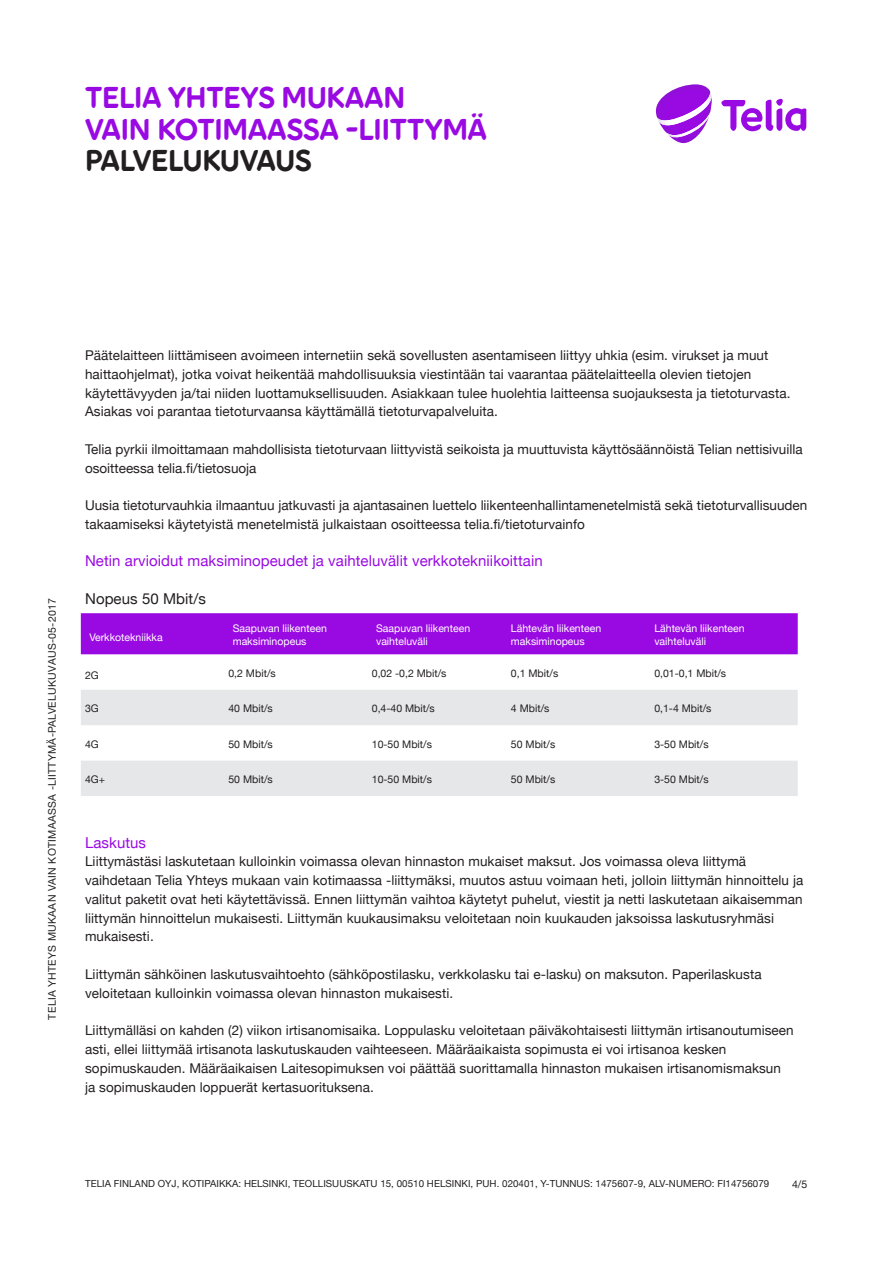
<style>
.page{position:relative;width:893px;height:1263px;background:#fff}
.page>*{position:absolute;margin:0;border:0;box-sizing:border-box;transform-origin:0 0}
.t1{font:30px/31.5px "Pebble";letter-spacing:-.005em;color:#990ae3}
.t2{font:30px "Pebble";letter-spacing:-.005em;color:#231f20}
.t3{font:15px "Helvetica Neue";letter-spacing:.005em;color:#990ae3}
.t4{font:15px "Helvetica Neue";letter-spacing:.005em;color:#231f20}
.t5{font:13.5px/18.8px "Helvetica Neue";letter-spacing:.005em;color:#231f20}
.t6{font:10.5px "Helvetica Neue";color:#231f20}
.t7{font:10.5px/12.6px "Helvetica Neue";color:#fff}
.t8{font:10.5px "Helvetica Neue";letter-spacing:.03em;color:#231f20}
.t9{font:9.75px "Helvetica Neue";letter-spacing:.005em;color:#231f20}
</style>
<div class="page">
<svg style="left:721px;top:99px;width:85px;height:32px"></svg>
<svg style="left:656px;top:84px;width:56px;height:59px"></svg>
<div style="left:81px;top:613px;width:717px;height:41px;background:#990ae3"></div>
<svg style="left:81px;top:690px;width:717px;height:106px;fill:#e6e7e9"></svg>
<h1 class="t1" style="left:85px;top:82px;width:403px">TELIA YHTEYS MUKAAN<br>VAIN KOTIMAASSA -LIITTYMÄ</h1>
<h1 class="t2" style="left:85px;top:142px;width:228px">PALVELUKUVAUS</h1>
<p class="t8" style="left:44px;top:1019px;width:423px;rotate:-90deg">TELIA YHTEYS MUKAAN VAIN KOTIMAASSA -LIITTYMÄ-PALVELUKUVAUS-05-2017</p>
<p class="t5" style="left:85px;top:347px;width:707px">Päätelaitteen liittämiseen avoimeen internetiin sekä sovellusten asentamiseen liittyy uhkia (esim. virukset ja muut haittaohjelmat), jotka voivat heikentää mahdollisuuksia viestintään tai vaarantaa päätelaitteella olevien tietojen käytettävyyden ja/tai niiden luottamuksellisuuden. Asiakkaan tulee huolehtia laitteensa suojauksesta ja tietoturvasta.<br>Asiakas voi parantaa tietoturvaansa käyttämällä tietoturvapalveluita.</p>
<p class="t5" style="left:85px;top:440px;width:719px">Telia pyrkii ilmoittamaan mahdollisista tietoturvaan liittyvistä seikoista ja muuttuvista käyttösäännöistä Telian nettisivuilla osoitteessa telia.fi/tietosuoja</p>
<p class="t5" style="left:85px;top:497px;width:724px">Uusia tietoturvauhkia ilmaantuu jatkuvasti ja ajantasainen luettelo liikenteenhallintamenetelmistä sekä tietoturvallisuuden takaamiseksi käytetyistä menetelmistä julkaistaan osoitteessa telia.fi/tietoturvainfo</p>
<p class="t3" style="left:85px;top:550px;width:459px">Netin arvioidut maksiminopeudet ja vaihteluvälit verkkotekniikoittain</p>
<p class="t4" style="left:85px;top:587px;width:122px">Nopeus 50 Mbit/s</p>
<p class="t7" style="left:89px;top:631px;width:75px">Verkkotekniikka</p>
<p class="t7" style="left:233px;top:623px;width:96px">Saapuvan liikenteen maksiminopeus</p>
<p class="t7" style="left:376px;top:623px;width:96px">Saapuvan liikenteen vaihteluväli</p>
<p class="t7" style="left:511px;top:623px;width:92px">Lähtevän liikenteen maksiminopeus</p>
<p class="t7" style="left:654px;top:623px;width:92px">Lähtevän liikenteen vaihteluväli</p>
<p class="t6" style="left:85px;top:668px;width:15px">2G</p>
<p class="t6" style="left:228px;top:666px;width:49px">0,2 Mbit/s</p>
<p class="t6" style="left:372px;top:666px;width:76px">0,02 -0,2 Mbit/s</p>
<p class="t6" style="left:511px;top:666px;width:49px">0,1 Mbit/s</p>
<p class="t6" style="left:654px;top:666px;width:73px">0,01-0,1 Mbit/s</p>
<p class="t6" style="left:85px;top:701px;width:15px">3G</p>
<p class="t6" style="left:228px;top:701px;width:46px">40 Mbit/s</p>
<p class="t6" style="left:372px;top:701px;width:65px">0,4-40 Mbit/s</p>
<p class="t6" style="left:511px;top:701px;width:40px">4 Mbit/s</p>
<p class="t6" style="left:654px;top:701px;width:59px">0,1-4 Mbit/s</p>
<p class="t6" style="left:85px;top:737px;width:15px">4G</p>
<p class="t6" style="left:228px;top:737px;width:46px">50 Mbit/s</p>
<p class="t6" style="left:372px;top:737px;width:62px">10-50 Mbit/s</p>
<p class="t6" style="left:511px;top:737px;width:46px">50 Mbit/s</p>
<p class="t6" style="left:654px;top:737px;width:56px">3-50 Mbit/s</p>
<p class="t6" style="left:85px;top:772px;width:22px">4G+</p>
<p class="t6" style="left:228px;top:772px;width:46px">50 Mbit/s</p>
<p class="t6" style="left:372px;top:772px;width:62px">10-50 Mbit/s</p>
<p class="t6" style="left:511px;top:772px;width:46px">50 Mbit/s</p>
<p class="t6" style="left:654px;top:772px;width:56px">3-50 Mbit/s</p>
<p class="t3" style="left:85px;top:831px;width:63px">Laskutus</p>
<p class="t5" style="left:85px;top:853px;width:720px">Liittymästäsi laskutetaan kulloinkin voimassa olevan hinnaston mukaiset maksut. Jos voimassa oleva liittymä vaihdetaan Telia Yhteys mukaan vain kotimaassa -liittymäksi, muutos astuu voimaan heti, jolloin liittymän hinnoittelu ja valitut paketit ovat heti käytettävissä. Ennen liittymän vaihtoa käytetyt puhelut, viestit ja netti laskutetaan aikaisemman liittymän hinnoittelun mukaisesti. Liittymän kuukausimaksu veloitetaan noin kuukauden jaksoissa laskutusryhmäsi mukaisesti.</p>
<p class="t5" style="left:85px;top:965px;width:678px">Liittymän sähköinen laskutusvaihtoehto (sähköpostilasku, verkkolasku tai e-lasku) on maksuton. Paperilaskusta veloitetaan kulloinkin voimassa olevan hinnaston mukaisesti.</p>
<p class="t5" style="left:85px;top:1022px;width:710px">Liittymälläsi on kahden (2) viikon irtisanomisaika. Loppulasku veloitetaan päiväkohtaisesti liittymän irtisanoutumiseen asti, ellei liittymää irtisanota laskutuskauden vaihteeseen. Määräaikaista sopimusta ei voi irtisanoa kesken sopimuskauden. Määräaikaisen Laitesopimuksen voi päättää suorittamalla hinnaston mukaisen irtisanomismaksun ja sopimuskauden loppuerät kertasuorituksena.</p>
<p class="t9" style="left:85px;top:1177px;width:686px">TELIA FINLAND OYJ, KOTIPAIKKA: HELSINKI, TEOLLISUUSKATU 15, 00510 HELSINKI, PUH. 020401, Y-TUNNUS: 1475607-9, ALV-NUMERO: FI14756079</p>
<p class="t6" style="left:792px;top:1176px;width:17px">4/5</p>
</div>
